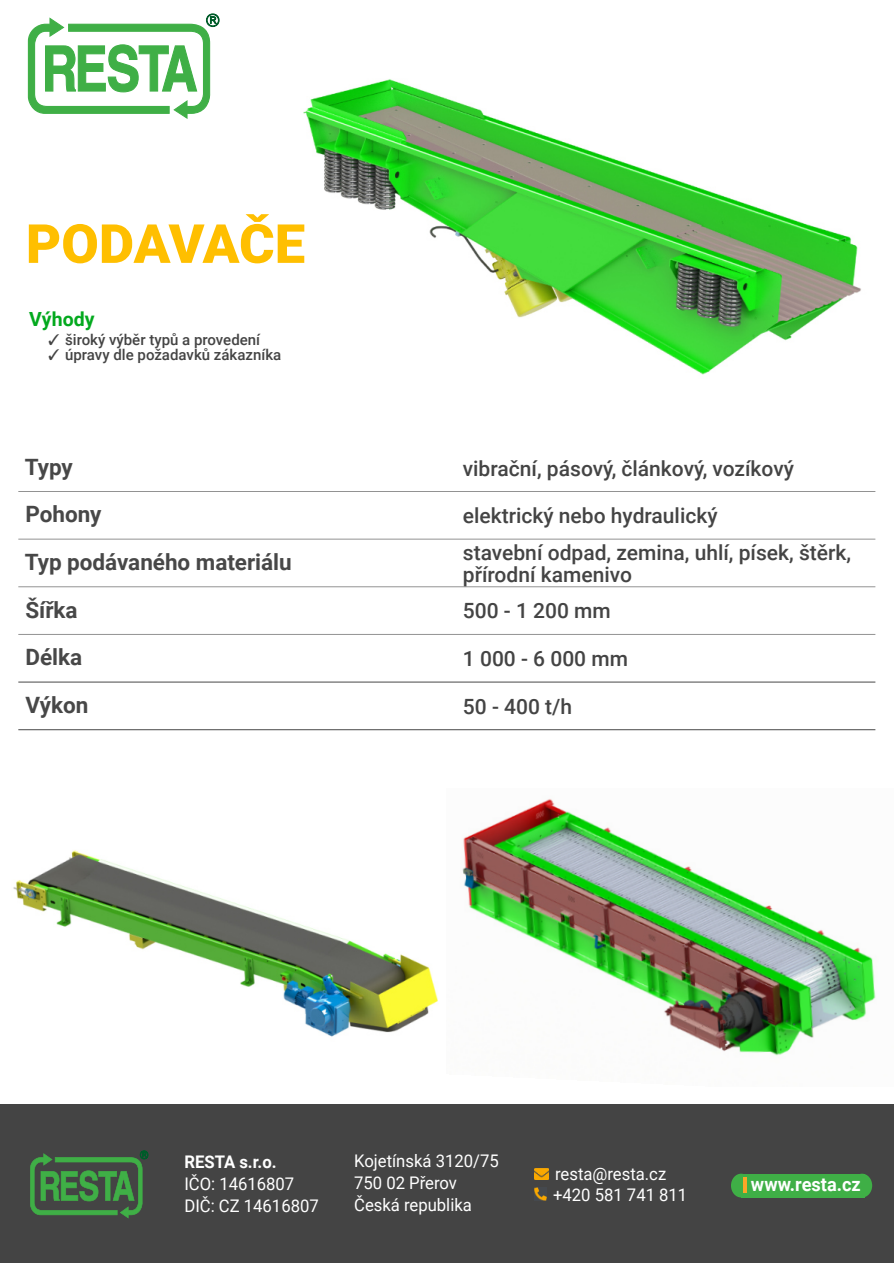
<style>
.page{position:relative;width:894px;height:1263px;background:#fff}
.page>*{position:absolute;margin:0;border:0;box-sizing:border-box;transform-origin:0 0}
.t1{font:900 54px "Roboto";letter-spacing:-.01em;color:#ffbf00}
.t2{font:700 22.5px "Roboto";color:rgb(0 0 0/.73)}
.t3{font:500 21px/22.5px "Roboto";color:#444}
.t4{font:700 19.5px "Roboto";color:#03a91e}
.t5{font:700 18.9px "Roboto";color:#fff;scale:.96 1}
.t6{font:17.4px/22px "Roboto";color:#fff;scale:.96 1}
.t7{font:700 17.4px "Roboto";color:#fff;scale:.96 1}
.t8{font:500 15px "Roboto";color:#444}
.s1{font-family:"MS UI Gothic";font-weight:400}
</style>
<div class="page">
<div style="left:0;top:1104px;width:893px;height:159px;background:#444"></div>
<div style="left:740px;top:1174px;width:124px;height:23px;background:#3faf46"></div>
<div style="left:730px;top:1174px;width:21px;height:23px;background:#3faf46;border-radius:50%"></div>
<div style="left:851px;top:1174px;width:20px;height:23px;background:#3faf46;border-radius:50%"></div>
<svg style="left:743px;top:1177px;width:3px;height:15px"></svg>
<svg style="left:534px;top:1188px;width:12px;height:13px"></svg>
<img style="left:534px;top:1168px;width:14px;height:11px">
<svg style="left:30px;top:1151px;width:118px;height:67px"></svg>
<svg style="left:28px;top:14px;width:191px;height:105px"></svg>
<img style="left:303px;top:79px;width:573px;height:413px">
<img style="left:13px;top:798px;width:863px;height:258px">
<hr style="left:18px;top:491px;width:857px;height:1px;background:#929292">
<hr style="left:18px;top:539px;width:857px;height:1px;background:#b9b9b9">
<hr style="left:18px;top:586px;width:857px;height:1px;background:#b1b1b1">
<hr style="left:18px;top:634px;width:857px;height:1px;background:#989898">
<hr style="left:18px;top:682px;width:857px;height:1px;background:#949494">
<hr style="left:18px;top:729px;width:857px;height:1px;background:#707070">
<h1 class="t1" style="left:26px;top:222px;width:281px">PODAVAČE</h1>
<p class="t4" style="left:29px;top:311px;width:67px">Výhody</p>
<p class="t8" style="left:46px;top:334px;width:215px"><span class="s1">✓</span> široký výběr typů a provedení</p>
<p class="t8" style="left:46px;top:349px;width:236px"><span class="s1">✓</span> úpravy dle požadavků zákazníka</p>
<p class="t2" style="left:25px;top:458px;width:50px">Typy</p>
<p class="t3" style="left:462px;top:459px;width:332px">vibrační, pásový, článkový, vozíkový</p>
<p class="t2" style="left:25px;top:505px;width:78px">Pohony</p>
<p class="t3" style="left:462px;top:507px;width:256px">elektrický nebo hydraulický</p>
<p class="t2" style="left:25px;top:553px;width:268px">Typ podávaného materiálu</p>
<p class="t3" style="left:462px;top:543px;width:389px">stavební odpad, zemina, uhlí, písek, štěrk, přírodní kamenivo</p>
<p class="t2" style="left:25px;top:601px;width:54px">Šířka</p>
<p class="t3" style="left:462px;top:602px;width:149px">500 - 1 200 mm</p>
<p class="t2" style="left:25px;top:648px;width:58px">Délka</p>
<p class="t3" style="left:462px;top:650px;width:166px">1 000 - 6 000 mm</p>
<p class="t2" style="left:25px;top:696px;width:65px">Výkon</p>
<p class="t3" style="left:462px;top:697px;width:111px">50 - 400 t/h</p>
<p class="t7" style="left:184px;top:1155px;width:97px">RESTA s.r.o.</p>
<p class="t6" style="left:184px;top:1175px;width:141px">IČO: 14616807<br>DIČ: CZ 14616807</p>
<p class="t6" style="left:354px;top:1151px;width:152px">Kojetínská 3120/75<br>750 02 Přerov<br>Česká republika</p>
<p class="t6" style="left:555px;top:1164px;width:117px">resta@resta.cz</p>
<p class="t6" style="left:553px;top:1185px;width:141px">+420 581 741 811</p>
<p class="t5" style="left:750px;top:1177px;width:116px">www.resta.cz</p>
</div>
